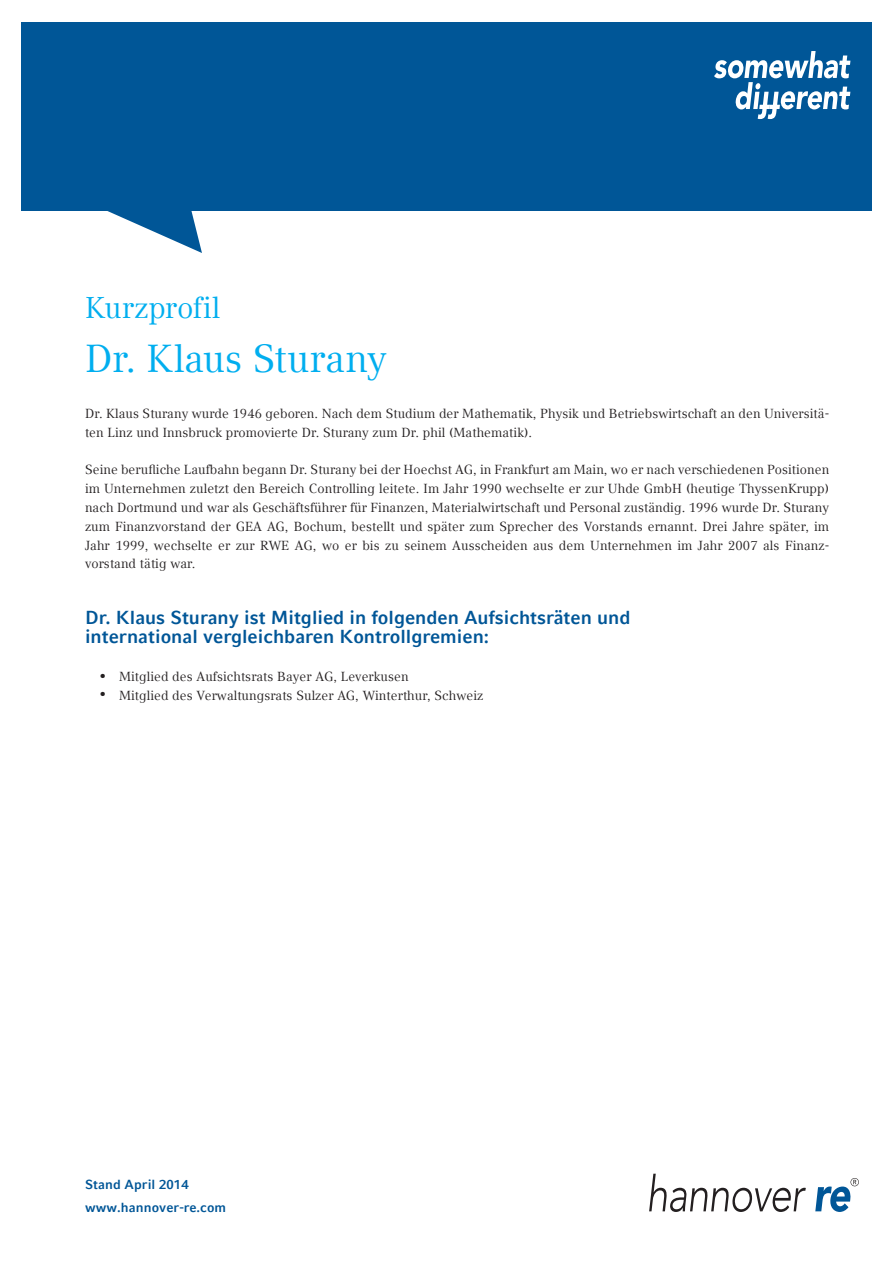
<style>
.page{position:relative;width:893px;height:1263px;background:#fff}
.page>*{position:absolute;margin:0;border:0;box-sizing:border-box;transform-origin:0 0}
.t1{font:39px "Compatil Text LT Com";letter-spacing:-.005em;color:#00aeef}
.t2{font:30px "Compatil Text LT Com";letter-spacing:.01em;color:#00aeef}
.t3{font:700 18.75px/18.8px "Compatil Fact LT Com";color:#005697}
.t4{font:13.2px/18.8px "Compatil Text LT Com";letter-spacing:.005em;color:#231f20}
.t5{font:700 13.2px/22.5px "Compatil Fact LT Com";letter-spacing:.005em;color:#005697}
.s1{font-weight:700;font-size:18px}
</style>
<div class="page">
<svg style="left:649px;top:1174px;width:157px;height:38px"></svg>
<svg style="left:815px;top:1178px;width:44px;height:34px"></svg>
<div style="left:21px;top:22px;width:851px;height:188px;background:#005697"></div>
<svg style="left:106px;top:210px;width:96px;height:43px"></svg>
<svg style="left:714px;top:51px;width:136px;height:68px"></svg>
<h2 class="t2" style="left:85px;top:290px;width:137px">Kurzprofil</h2>
<h1 class="t1" style="left:85px;top:335px;width:303px">Dr. Klaus Sturany</h1>
<p class="t4" style="left:85px;top:404px;width:746px">Dr. Klaus Sturany wurde 1946 geboren. Nach dem Studium der Mathematik, Physik und Betriebswirtschaft an den Universitä&shy;ten Linz und Innsbruck promovierte Dr. Sturany zum Dr. phil (Mathematik).</p>
<p class="t4" style="left:85px;top:461px;width:746px;text-align:justify">Seine berufliche Laufbahn begann Dr. Sturany bei der Hoechst AG, in Frankfurt am Main, wo er nach verschiedenen Positionen im Unternehmen zuletzt den Bereich Controlling leitete. Im Jahr 1990 wechselte er zur Uhde GmbH (heutige ThyssenKrupp) nach Dortmund und war als Geschäftsführer für Finanzen, Materialwirtschaft und Personal zuständig. 1996 wurde Dr. Sturany zum Finanzvorstand der GEA AG, Bochum, bestellt und später zum Sprecher des Vorstands ernannt. Drei Jahre später, im Jahr 1999, wechselte er zur RWE AG, wo er bis zu seinem Ausscheiden aus dem Unternehmen im Jahr 2007 als Finanz&shy;vorstand tätig war.</p>
<h3 class="t3" style="left:85px;top:609px;width:547px">Dr. Klaus Sturany ist Mitglied in folgenden Aufsichtsräten und international vergleichbaren Kontrollgremien:</h3>
<p class="t4" style="left:98px;top:667px;width:312px"><span class="s1">•</span> Mitglied des Aufsichtsrats Bayer AG, Leverkusen</p>
<p class="t4" style="left:98px;top:686px;width:387px"><span class="s1">•</span> Mitglied des Verwaltungsrats Sulzer AG, Winterthur, Schweiz</p>
<p class="t5" style="left:85px;top:1174px;width:143px">Stand April 2014 www.hannover-re.com</p>
</div>
